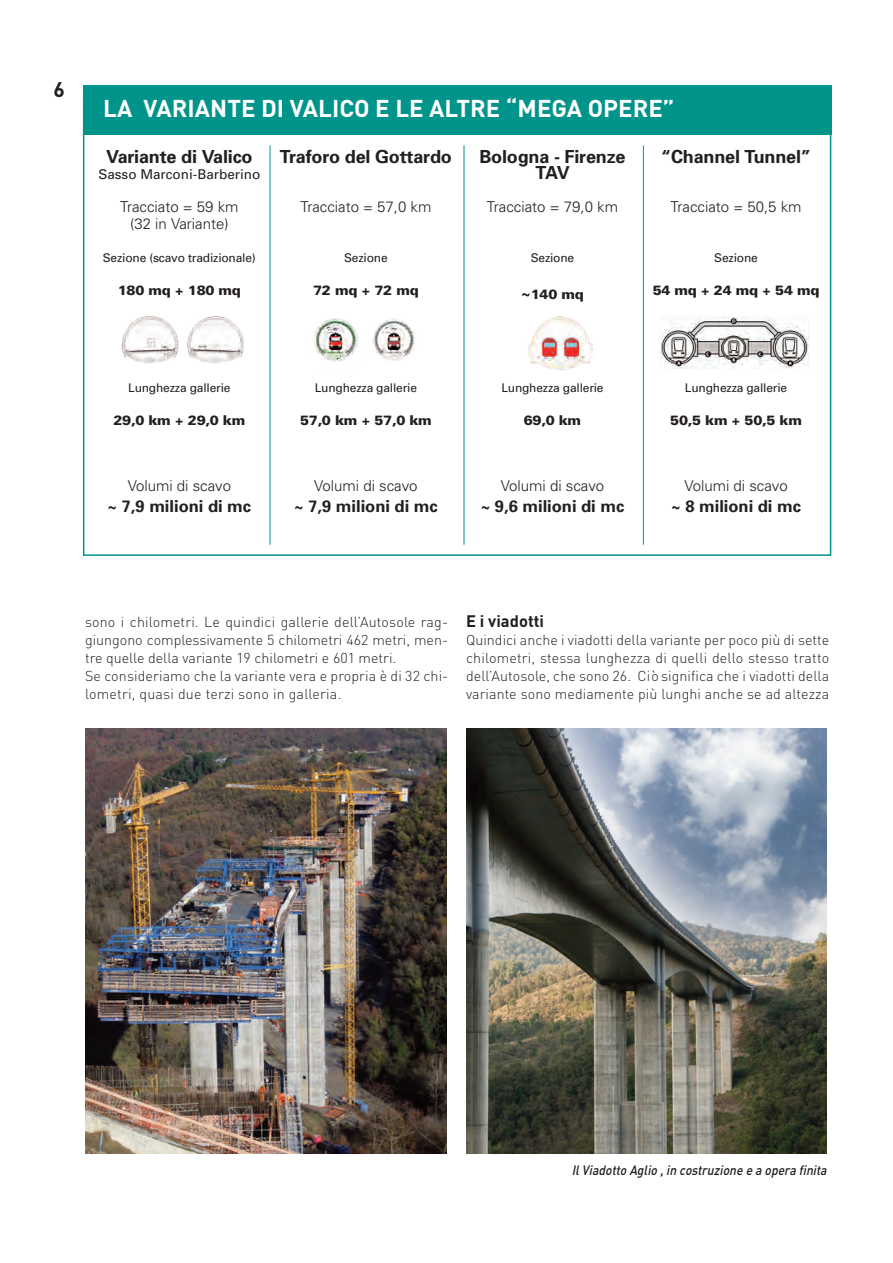
<style>
.page{position:relative;width:893px;height:1263px;background:#fff}
.page>*{position:absolute;margin:0;border:0;box-sizing:border-box;transform-origin:0 0}
.t1{font:700 24px "DIN";color:#fff}
.t2{font:700 21px "DIN";color:#231f20}
.t3{font:700 18px/16.5px "Univers";letter-spacing:-.01em;color:#231f20;text-align:center}
.t4{font:700 16.5px "Univers";color:#231f20}
.t5{font:700 16.5px "DIN";color:#231f20}
.t6{font:300 15px/16.5px "Univers";color:#231f20;text-align:center}
.t7{font:300 14.25px/18px "DIN";letter-spacing:.005em;color:#231f20}
.t8{font:900 13.5px "Univers";letter-spacing:-.015em;color:#231f20}
.t9{font:italic 500 13.5px "DIN";color:#231f20;scale:.9 1}
.t10{font:13.5px "Univers";color:#231f20}
.t11{font:12px "Univers";letter-spacing:-.015em;color:#231f20}
.s1{font-weight:700;font-size:16.5px}
</style>
<div class="page">
<img style="left:85px;top:729px;width:361px;height:424px">
<img style="left:466px;top:729px;width:361px;height:424px">
<img style="left:86px;top:134px;width:742px;height:411px">
<div style="left:83px;top:85px;width:748px;height:49px;background:#00948b"></div>
<hr style="left:270px;top:145px;width:1px;height:400px;background:#00948b">
<hr style="left:464px;top:145px;width:1px;height:400px;background:#00948b">
<hr style="left:643px;top:145px;width:1px;height:400px;background:#00948b">
<h2 class="t2" style="left:54px;top:77px;width:13px">6</h2>
<h1 class="t1" style="left:103px;top:94px;width:573px">LA VARIANTE DI VALICO E LE ALTRE “MEGA OPERE”</h1>
<p class="t3" style="left:106px;top:150px;width:148px">Variante di Valico</p>
<p class="t10" style="left:98px;top:170px;width:164px">Sasso Marconi-Barberino</p>
<p class="t6" style="left:120px;top:200px;width:120px">Tracciato = 59 km (32 in Variante)</p>
<p class="t11" style="left:103px;top:253px;width:155px">Sezione (scavo tradizionale)</p>
<p class="t8" style="left:118px;top:285px;width:125px">180 mq + 180 mq</p>
<p class="t3" style="left:280px;top:150px;width:173px">Traforo del Gottardo</p>
<p class="t6" style="left:300px;top:200px;width:133px">Tracciato = 57,0 km</p>
<p class="t11" style="left:344px;top:253px;width:45px">Sezione</p>
<p class="t8" style="left:313px;top:285px;width:107px">72 mq + 72 mq</p>
<p class="t3" style="left:661px;top:150px;width:151px">“Channel Tunnel”</p>
<p class="t6" style="left:670px;top:200px;width:133px">Tracciato = 50,5 km</p>
<p class="t11" style="left:714px;top:253px;width:45px">Sezione</p>
<p class="t8" style="left:653px;top:285px;width:168px">54 mq + 24 mq + 54 mq</p>
<p class="t3" style="left:479px;top:150px;width:148px">Bologna - Firenze<br>TAV</p>
<p class="t6" style="left:487px;top:200px;width:133px">Tracciato = 79,0 km</p>
<p class="t11" style="left:531px;top:253px;width:45px">Sezione</p>
<p class="t8" style="left:521px;top:290px;width:64px"><span class="s1">~</span>140 mq</p>
<p class="t11" style="left:128px;top:384px;width:104px">Lunghezza gallerie</p>
<p class="t8" style="left:113px;top:415px;width:133px">29,0 km + 29,0 km</p>
<p class="t6" style="left:128px;top:479px;width:105px">Volumi di scavo</p>
<p class="t4" style="left:108px;top:500px;width:145px">~ 7,9 milioni di mc</p>
<p class="t11" style="left:315px;top:384px;width:104px">Lunghezza gallerie</p>
<p class="t8" style="left:300px;top:415px;width:133px">57,0 km + 57,0 km</p>
<p class="t6" style="left:314px;top:479px;width:105px">Volumi di scavo</p>
<p class="t4" style="left:294px;top:500px;width:145px">~ 7,9 milioni di mc</p>
<p class="t11" style="left:501px;top:384px;width:104px">Lunghezza gallerie</p>
<p class="t8" style="left:524px;top:415px;width:59px">69,0 km</p>
<p class="t6" style="left:501px;top:479px;width:105px">Volumi di scavo</p>
<p class="t4" style="left:481px;top:500px;width:145px">~ 9,6 milioni di mc</p>
<p class="t11" style="left:685px;top:384px;width:104px">Lunghezza gallerie</p>
<p class="t8" style="left:670px;top:415px;width:133px">50,5 km + 50,5 km</p>
<p class="t6" style="left:684px;top:479px;width:105px">Volumi di scavo</p>
<p class="t4" style="left:671px;top:500px;width:131px">~ 8 milioni di mc</p>
<p class="t7" style="left:85px;top:613px;width:365px">sono i chilometri. Le quindici gallerie dell’Autosole rag&shy;giungono complessivamente 5 chilometri 462 metri, men&shy;tre quelle della variante 19 chilometri e 601 metri.<br>Se consideriamo che la variante vera e propria è di 32 chi&shy;lometri, quasi due terzi sono in galleria.</p>
<p class="t5" style="left:466px;top:612px;width:80px">E i viadotti</p>
<p class="t7" style="left:466px;top:631px;width:365px;text-align:justify">Quindici anche i viadotti della variante per poco più di sette chilometri, stessa lunghezza di quelli dello stesso tratto dell’Autosole, che sono 26. Ciò significa che i viadotti della variante sono mediamente più lunghi anche se ad altezza</p>
<p class="t9" style="left:572px;top:1163px;width:288px">IlViadotto Aglio ,in costruzione e a opera finita</p>
</div>
